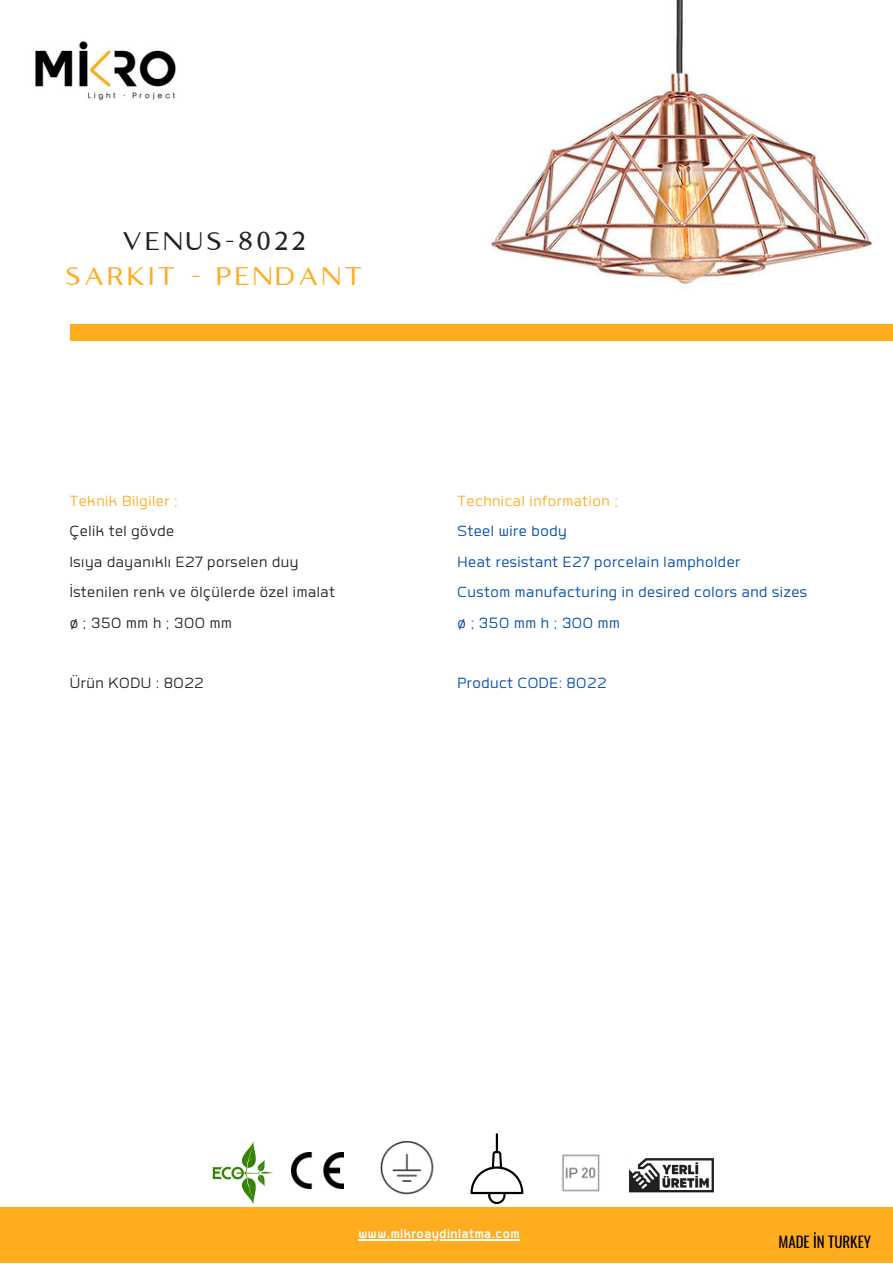
<style>
.page{position:relative;width:893px;height:1264px;background:#fff}
.page>*{position:absolute;margin:0;border:0;box-sizing:border-box;transform-origin:0 0}
.t1{font:25.5px "Logam";letter-spacing:.13em;color:#ffac1f}
.t2{font:25.5px "Logam";letter-spacing:.13em;color:#222}
.t3{font:19.2px/30.3px "Labrador A";letter-spacing:.03em;color:#004aad}
.t4{font:19.2px/30.3px "Labrador A";letter-spacing:.03em;color:#222}
.t5{font:19.2px "Labrador A";letter-spacing:.03em;color:#ffac1f}
.t6{font:700 16.5px "Labrador A";letter-spacing:.03em;color:#fff}
.t7{font:15px "Oswald";color:#000}
</style>
<div class="page">
<img style="left:491px;top:0;width:382px;height:285px">
<div style="left:70px;top:324px;width:822px;height:17px;background:#ffac1f"></div>
<div style="left:0;top:1207px;width:892px;height:55px;background:#ffac1f"></div>
<img style="left:212px;top:1141px;width:62px;height:64px">
<img style="left:292px;top:1152px;width:51px;height:35px">
<img style="left:380px;top:1140px;width:54px;height:55px">
<img style="left:35px;top:41px;width:141px;height:60px">
<img style="left:629px;top:1158px;width:85px;height:35px">
<img style="left:562px;top:1154px;width:38px;height:38px">
<hr style="left:368px;top:1239px;width:152px;height:1px;background:#fff">
<svg style="left:470px;top:1133px;width:53px;height:70px"></svg>
<h1 class="t2" style="left:122px;top:226px;width:185px">VENUS-8022</h1>
<h1 class="t1" style="left:65px;top:261px;width:299px">SARKIT - PENDANT</h1>
<p class="t5" style="left:70px;top:491px;width:109px">Teknik Bilgiler ;</p>
<p class="t4" style="left:70px;top:516px;width:266px">Çelik tel gövde<br>Isıya dayanıklı E27 porselen duy<br>İstenilen renk ve ölçülerde özel imalat ø;350mmh;300mm</p>
<p class="t4" style="left:70px;top:668px;width:135px">Ürün KODU : 8022</p>
<p class="t5" style="left:457px;top:491px;width:162px">Technical information ;</p>
<p class="t3" style="left:457px;top:516px;width:351px">Steel wire body<br>Heat resistant E27 porcelain lampholder<br>Custom manufacturing in desired colors and sizes ø;350mmh;300mm</p>
<p class="t3" style="left:457px;top:668px;width:150px">Product CODE: 8022</p>
<p class="t6" style="left:358px;top:1225px;width:162px">www.mikroaydinlatma.com</p>
<p class="t7" style="left:778px;top:1230px;width:94px">MADE İN TURKEY</p>
</div>
